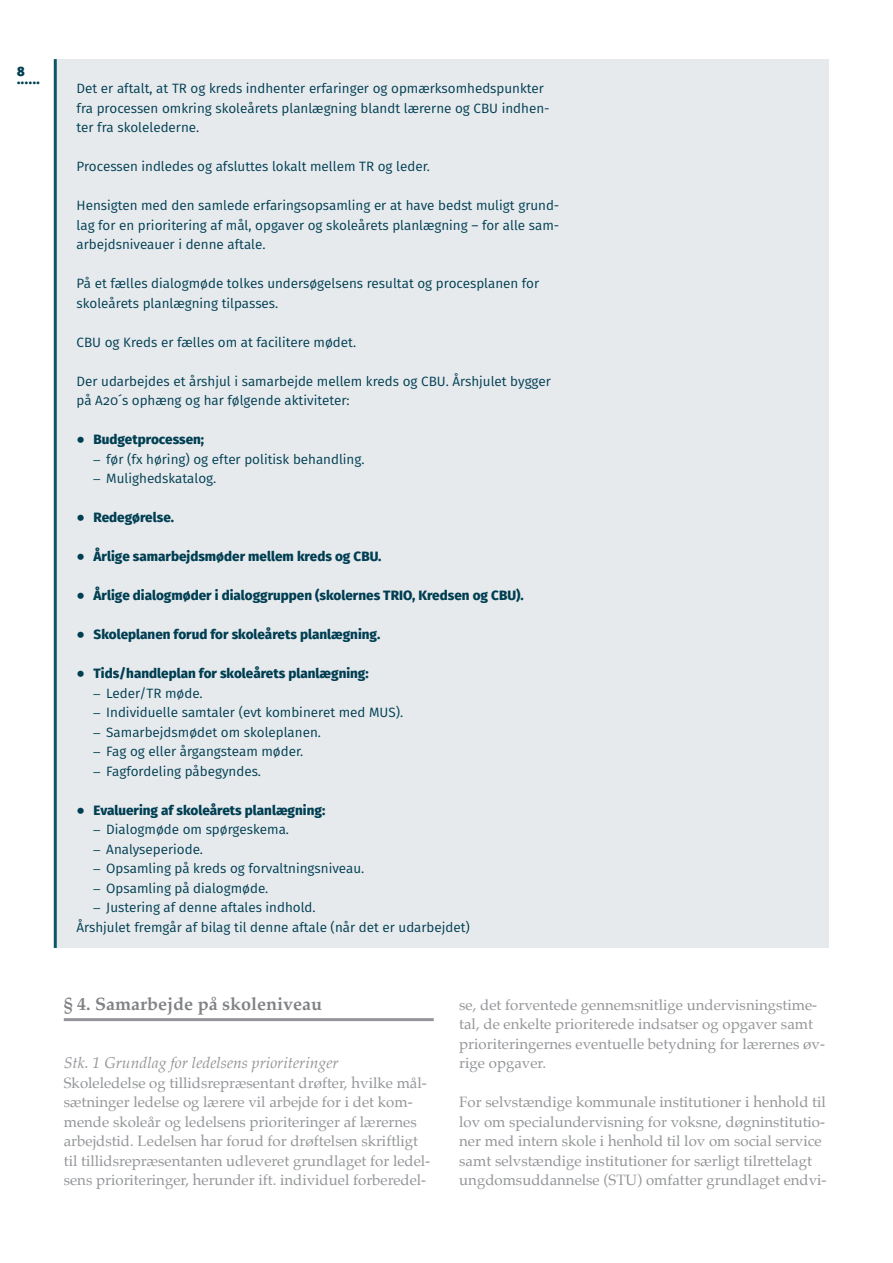
<style>
.page{position:relative;width:893px;height:1263px;background:#fff}
.page>*{position:absolute;margin:0;border:0;box-sizing:border-box;transform-origin:0 0}
._012_KL_LC_Stor_ml{font:700 18px "Palatino";color:#808285}
._010_LC_KL_-_STK_ML{font:italic 15.75px "Palatino";color:#939598}
._009_KL_LC_Brødtxt{font:15px/19.5px "Palatino";color:#939598}
._009_LOKAL_-_brødtxt{font:13.5px/19.5px "Fira Sans";color:#003e52}
.t1{font:800 13.5px "Fira Sans";color:#003e52}
.t2{font:800 13.5px "Fira Sans";color:#003e52}
.s1{font-family:"Fira Sans Condensed";font-weight:400}
.s2{font-family:"Palatino"}
</style>
<div class="page">
<div style="left:55px;top:59px;width:774px;height:889px;background:#e6eaed"></div>
<hr style="left:54px;top:59px;width:3px;height:889px;background:#0d5668">
<hr style="left:64px;top:1018px;width:370px;height:3px;background:#939598">
<p class="t2" style="left:17px;top:60px;width:9px">8</p>
<p class="t2" style="left:17px;top:67px;width:24px">......</p>
<p class="_009_LOKAL_-_brødtxt" style="left:77px;top:78px;width:475px">Det er aftalt, at TR og kreds indhenter erfaringer og opmærksomhedspunkter fra processen omkring skoleårets planlægning blandt lærerne og CBU indhen&shy;ter fra skolelederne.</p>
<p class="_009_LOKAL_-_brødtxt" style="left:77px;top:156px;width:355px">Processen indledes og afsluttes lokalt mellem TR og leder.</p>
<p class="_009_LOKAL_-_brødtxt" style="left:77px;top:195px;width:484px;text-align:justify">Hensigten med den samlede erfaringsopsamling er at have bedst muligt grund&shy;lag for en prioritering af mål, opgaver og skoleårets planlægning – for alle sam&shy;arbejdsniveauer i denne aftale.</p>
<p class="_009_LOKAL_-_brødtxt" style="left:77px;top:273px;width:464px">På et fælles dialogmøde tolkes undersøgelsens resultat og procesplanen for skoleårets planlægning tilpasses.</p>
<p class="_009_LOKAL_-_brødtxt" style="left:77px;top:332px;width:281px">CBU og Kreds er fælles om at facilitere mødet.</p>
<p class="_009_LOKAL_-_brødtxt" style="left:77px;top:371px;width:476px">Der udarbejdes et årshjul i samarbejde mellem kreds og CBU. Årshjulet bygger på A20´s ophæng og har følgende aktiviteter:</p>
<p class="t1" style="left:77px;top:428px;width:129px"><span class="s1">⦁</span> Budgetprocessen;</p>
<p class="_009_LOKAL_-_brødtxt" style="left:94px;top:449px;width:273px"><span class="s2">–</span> før (fx høring) og efter politisk behandling.</p>
<p class="_009_LOKAL_-_brødtxt" style="left:94px;top:468px;width:124px"><span class="s2">–</span> Mulighedskatalog.</p>
<p class="t1" style="left:77px;top:506px;width:99px"><span class="s1">⦁</span> Redegørelse.</p>
<p class="t1" style="left:77px;top:545px;width:307px"><span class="s1">⦁</span> Årlige samarbejdsmøder mellem kreds og CBU.</p>
<p class="t1" style="left:77px;top:584px;width:449px"><span class="s1">⦁</span> Årlige dialogmøder i dialoggruppen (skolernes TRIO, Kredsen og CBU).</p>
<p class="t1" style="left:77px;top:623px;width:305px"><span class="s1">⦁</span> Skoleplanen forud for skoleårets planlægning.</p>
<p class="t1" style="left:77px;top:662px;width:294px"><span class="s1">⦁</span> Tids/handleplan for skoleårets planlægning:</p>
<p class="_009_LOKAL_-_brødtxt" style="left:94px;top:683px;width:111px"><span class="s2">–</span> Leder/TR møde.</p>
<p class="_009_LOKAL_-_brødtxt" style="left:94px;top:702px;width:311px"><span class="s2">–</span> Individuelle samtaler (evt kombineret med MUS).</p>
<p class="_009_LOKAL_-_brødtxt" style="left:94px;top:722px;width:229px"><span class="s2">–</span> Samarbejdsmødet om skoleplanen.</p>
<p class="_009_LOKAL_-_brødtxt" style="left:94px;top:741px;width:211px"><span class="s2">–</span> Fag og eller årgangsteam møder.</p>
<p class="_009_LOKAL_-_brødtxt" style="left:94px;top:761px;width:169px"><span class="s2">–</span> Fagfordeling påbegyndes.</p>
<p class="t1" style="left:77px;top:798px;width:250px"><span class="s1">⦁</span> Evaluering af skoleårets planlægning:</p>
<p class="_009_LOKAL_-_brødtxt" style="left:94px;top:819px;width:197px"><span class="s2">–</span> Dialogmøde om spørgeskema.</p>
<p class="_009_LOKAL_-_brødtxt" style="left:94px;top:839px;width:111px"><span class="s2">–</span> Analyseperiode.</p>
<p class="_009_LOKAL_-_brødtxt" style="left:94px;top:858px;width:272px"><span class="s2">–</span> Opsamling på kreds og forvaltningsniveau.</p>
<p class="_009_LOKAL_-_brødtxt" style="left:94px;top:878px;width:176px"><span class="s2">–</span> Opsamling på dialogmøde.</p>
<p class="_009_LOKAL_-_brødtxt" style="left:94px;top:897px;width:224px"><span class="s2">–</span> Justering af denne aftales indhold.</p>
<p class="_009_LOKAL_-_brødtxt" style="left:77px;top:917px;width:395px">Årshjulet fremgår af bilag til denne aftale (når det er udarbejdet)</p>
<p class="_012_KL_LC_Stor_ml" style="left:64px;top:988px;width:260px">§ 4. Samarbejde på skoleniveau</p>
<p class="_010_LC_KL_-_STK_ML" style="left:64px;top:1049px;width:276px">Stk. 1 Grundlag for ledelsens prioriteringer</p>
<p class="_009_KL_LC_Brødtxt" style="left:64px;top:1073px;width:368px">Skoleledelse og tillidsrepræsentant drøfter, hvilke mål&shy;sætninger ledelse og lærere vil arbejde for i det kom&shy;mende skoleår og ledelsens prioriteringer af lærernes arbejdstid. Ledelsen har forud for drøftelsen skriftligt til tillidsrepræsentanten udleveret grundlaget for ledel&shy;sens prioriteringer, herunder ift. individuel forberedel-</p>
<p class="_009_KL_LC_Brødtxt" style="left:459px;top:995px;width:367px">se, det forventede gennemsnitlige undervisningstime&shy;tal, de enkelte prioriterede indsatser og opgaver samt prioriteringernes eventuelle betydning for lærernes øv&shy;rige opgaver.</p>
<p class="_009_KL_LC_Brødtxt" style="left:459px;top:1092px;width:369px">For selvstændige kommunale institutioner i henhold til lov om specialundervisning for voksne, døgninstitutio&shy;ner med intern skole i henhold til lov om social service samt selvstændige institutioner for særligt tilrettelagt ungdomsuddannelse (STU) omfatter grundlaget endvi-</p>
</div>
